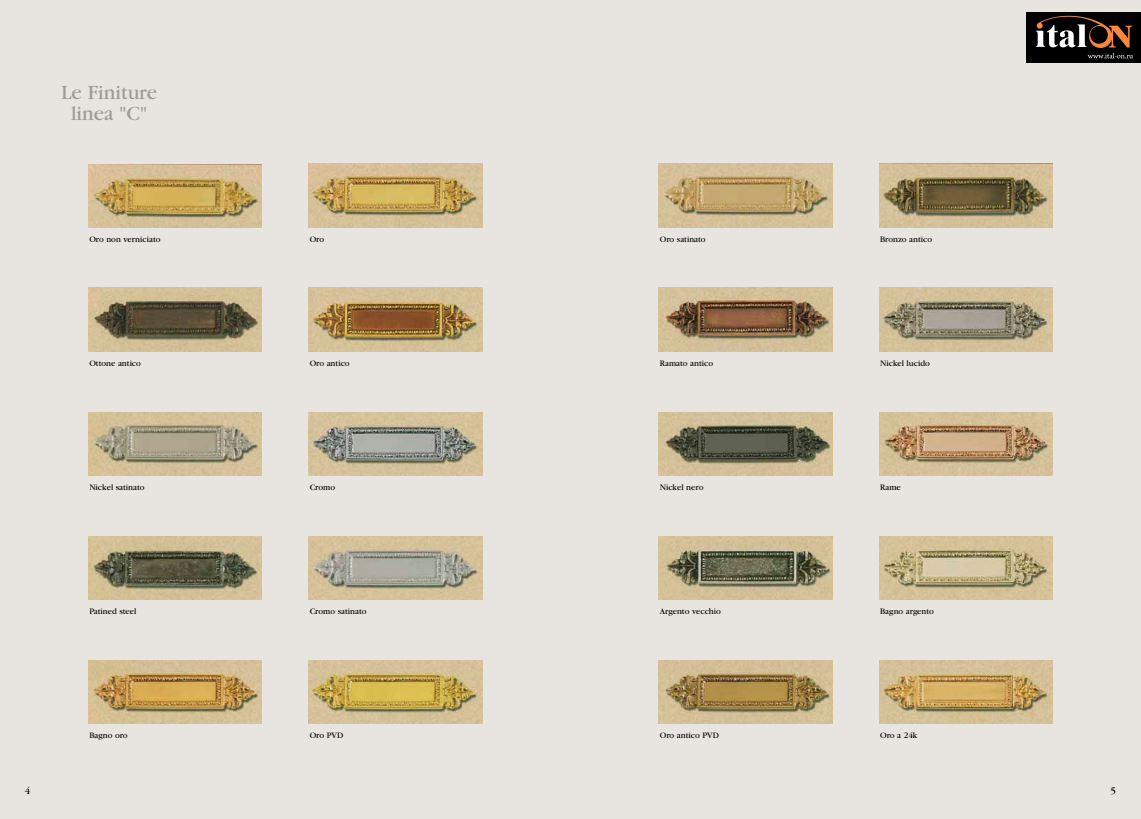
<style>
.page{position:relative;width:1141px;height:819px;background:#e8e5e1}
.page>*{position:absolute;margin:0;border:0;box-sizing:border-box;transform-origin:0 0}
.t1{font:21px/21px "Garamond";color:#9e9b91;text-align:center}
.t2{font:10.5px "Garamond";color:#000}
.t3{font:8.75px "Garamond";color:#000}
</style>
<div class="page">
<img style="left:88px;top:164px;width:174px;height:63px">
<img style="left:659px;top:164px;width:173px;height:63px">
<img style="left:88px;top:288px;width:174px;height:63px">
<img style="left:659px;top:288px;width:173px;height:63px">
<img style="left:88px;top:412px;width:174px;height:63px">
<img style="left:659px;top:412px;width:173px;height:63px">
<img style="left:88px;top:536px;width:174px;height:63px">
<img style="left:659px;top:536px;width:173px;height:63px">
<img style="left:88px;top:660px;width:174px;height:63px">
<img style="left:659px;top:660px;width:173px;height:63px">
<img style="left:309px;top:164px;width:173px;height:63px">
<img style="left:879px;top:164px;width:173px;height:63px">
<img style="left:309px;top:288px;width:173px;height:63px">
<img style="left:879px;top:288px;width:173px;height:63px">
<img style="left:309px;top:412px;width:173px;height:63px">
<img style="left:879px;top:412px;width:173px;height:63px">
<img style="left:309px;top:536px;width:173px;height:63px">
<img style="left:879px;top:536px;width:173px;height:63px">
<img style="left:309px;top:660px;width:173px;height:63px">
<img style="left:879px;top:660px;width:173px;height:63px">
<img style="left:1027px;top:13px;width:114px;height:49px">
<h1 class="t1" style="left:61px;top:82px;width:97px">Le Finiture linea "C"</h1>
<p class="t3" style="left:89px;top:234px;width:73px">Oro non verniciato</p>
<p class="t3" style="left:310px;top:234px;width:16px">Oro</p>
<p class="t3" style="left:660px;top:234px;width:47px">Oro satinato</p>
<p class="t3" style="left:880px;top:234px;width:54px">Bronzo antico</p>
<p class="t3" style="left:89px;top:359px;width:53px">Ottone antico</p>
<p class="t3" style="left:310px;top:358px;width:42px">Oro antico</p>
<p class="t3" style="left:660px;top:358px;width:55px">Ramato antico</p>
<p class="t3" style="left:880px;top:358px;width:51px">Nickel lucido</p>
<p class="t3" style="left:89px;top:483px;width:57px">Nickel satinato</p>
<p class="t3" style="left:310px;top:483px;width:27px">Cromo</p>
<p class="t3" style="left:660px;top:482px;width:45px">Nickel nero</p>
<p class="t3" style="left:880px;top:482px;width:22px">Rame</p>
<p class="t3" style="left:89px;top:607px;width:49px">Patined steel</p>
<p class="t3" style="left:310px;top:607px;width:58px">Cromo satinato</p>
<p class="t3" style="left:660px;top:607px;width:63px">Argento vecchio</p>
<p class="t3" style="left:880px;top:607px;width:55px">Bagno argento</p>
<p class="t3" style="left:89px;top:731px;width:40px">Bagno oro</p>
<p class="t3" style="left:310px;top:731px;width:35px">Oro PVD</p>
<p class="t3" style="left:660px;top:731px;width:61px">Oro antico PVD</p>
<p class="t3" style="left:880px;top:731px;width:39px">Oro a 24k</p>
<p class="t2" style="left:25px;top:785px;width:7px">4</p>
<p class="t2" style="left:1111px;top:785px;width:7px">5</p>
</div>
